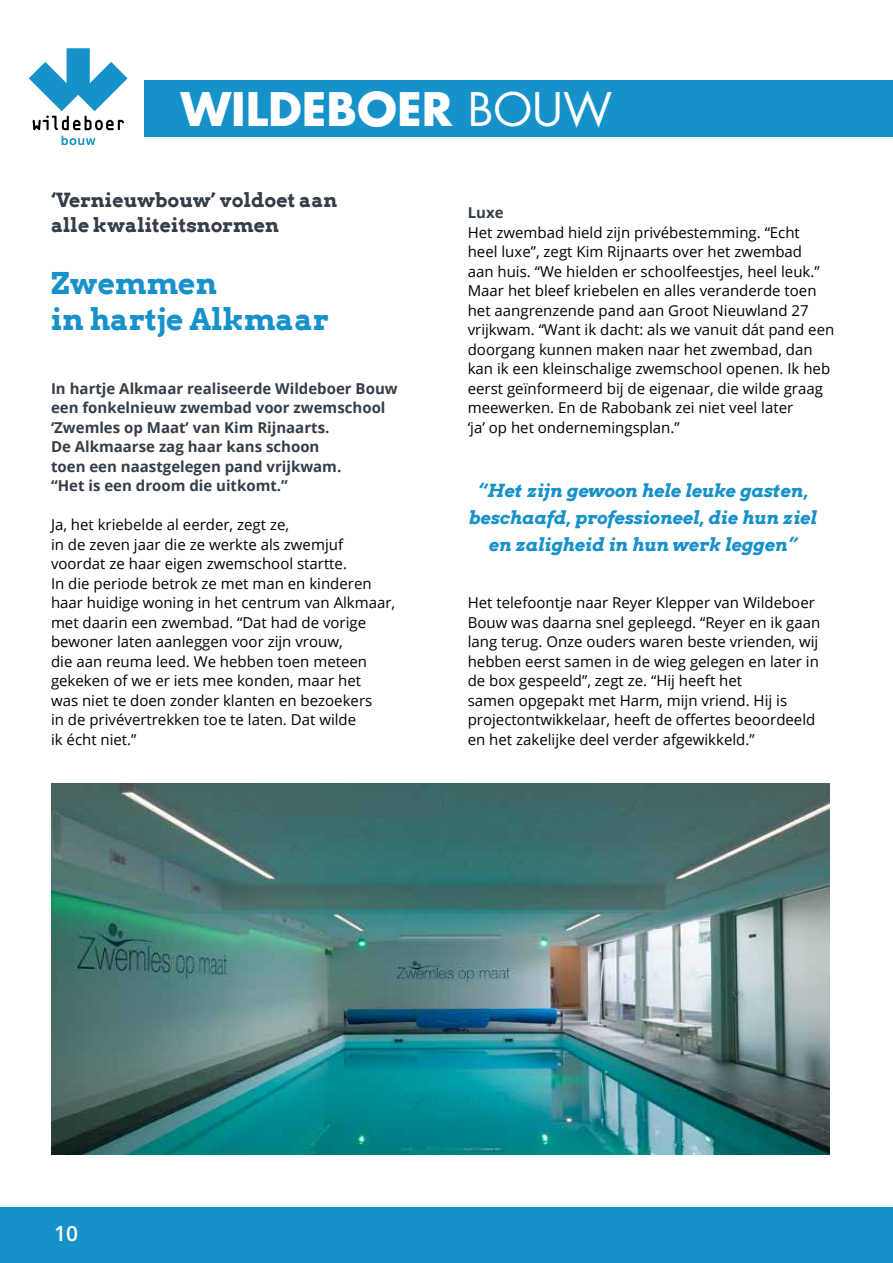
<style>
.page{position:relative;width:893px;height:1263px;background:#fff}
.page>*{position:absolute;margin:0;border:0;box-sizing:border-box;transform-origin:0 0}
.t1{font:700 45px "Futura Std";color:#fff}
.t2{font:700 30px/36px "Arvo";color:#1691c9}
.t3{font:600 21px "Open Sans";color:#fff}
.t4{font:700 19.5px/25.5px "Arvo";color:#343e48}
.t5{font:italic 700 18px/27px "Arvo";color:#1691c9;text-align:center}
.t6{font:15px/19.5px "Open Sans";color:#000}
.t7{font:700 15px/19.5px "Open Sans";color:#343e48}
.s1{font-weight:400}
</style>
<div class="page">
<div style="left:145px;top:80px;width:748px;height:57px;background:#1691c9"></div>
<div style="left:0;top:1208px;width:893px;height:55px;background:#1691c9"></div>
<svg style="left:29px;top:48px;width:99px;height:97px"></svg>
<img style="left:51px;top:784px;width:778px;height:370px">
<h1 class="t1" style="left:181px;top:79px;width:433px">WILDEBOER <span class="s1">BOUW</span></h1>
<h3 class="t4" style="left:51px;top:187px;width:288px">‘Vernieuwbouw’ voldoet aan alle kwaliteitsnormen</h3>
<h2 class="t2" style="left:51px;top:264px;width:280px">Zwemmen<br>in hartje Alkmaar</h2>
<p class="t7" style="left:51px;top:378px;width:348px">In hartje Alkmaar realiseerde Wildeboer Bouw een fonkelnieuw zwembad voor zwemschool ‘Zwemles op Maat’ van Kim Rijnaarts.<br>De Alkmaarse zag haar kans schoon<br>toen een naastgelegen pand vrijkwam.<br>“Het is een droom die uitkomt.”</p>
<p class="t6" style="left:51px;top:514px;width:346px">Ja, het kriebelde al eerder, zegt ze,<br>in de zeven jaar die ze werkte als zwemjuf voordat ze haar eigen zwemschool startte.<br>In die periode betrok ze met man en kinderen haar huidige woning in het centrum van Alkmaar, met daarin een zwembad. “Dat had de vorige bewoner laten aanleggen voor zijn vrouw,<br>die aan reuma leed. We hebben toen meteen gekeken of we er iets mee konden, maar het<br>was niet te doen zonder klanten en bezoekers<br>in de privévertrekken toe te laten. Dat wilde<br>ik écht niet.”</p>
<p class="t7" style="left:468px;top:202px;width:37px">Luxe</p>
<p class="t6" style="left:468px;top:222px;width:368px">Het zwembad hield zijn privébestemming. “Echt<br>heel luxe”, zegt Kim Rijnaarts over het zwembad<br>aan huis. “We hielden er schoolfeestjes, heel leuk.” Maar het bleef kriebelen en alles veranderde toen het aangrenzende pand aan Groot Nieuwland 27 vrijkwam. “Want ik dacht: als we vanuit dát pand een doorgang kunnen maken naar het zwembad, dan kan ik een kleinschalige zwemschool openen. Ik heb eerst geïnformeerd bij de eigenaar, die wilde graag meewerken. En de Rabobank zei niet veel later<br>‘ja’ op het ondernemingsplan.”</p>
<p class="t5" style="left:469px;top:477px;width:350px">“Het zijn gewoon hele leuke gasten, beschaafd, professioneel, die hun ziel en zaligheid in hun werk leggen”</p>
<p class="t6" style="left:468px;top:592px;width:354px">Het telefoontje naar Reyer Klepper van Wildeboer Bouw was daarna snel gepleegd. “Reyer en ik gaan lang terug. Onze ouders waren beste vrienden, wij hebben eerst samen in de wieg gelegen en later in de box gespeeld”, zegt ze. “Hij heeft het<br>samen opgepakt met Harm, mijn vriend. Hij is projectontwikkelaar, heeft de offertes beoordeeld en het zakelijke deel verder afgewikkeld.”</p>
<h3 class="t3" style="left:54px;top:1219px;width:25px">10</h3>
</div>
